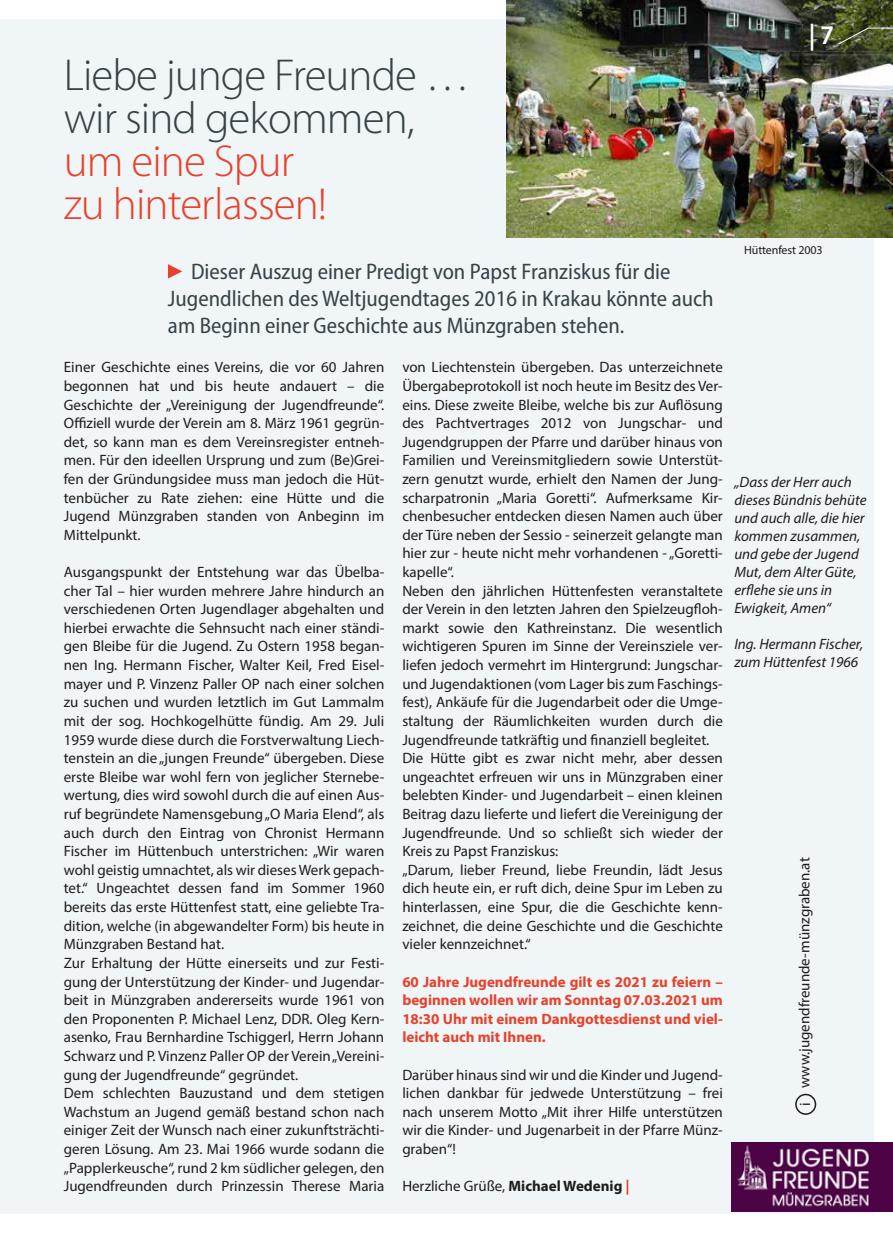
<style>
.page{position:relative;width:893px;height:1234px;background:#fff}
.page>*{position:absolute;margin:0;border:0;box-sizing:border-box;transform-origin:0 0}
.t1{font:300 44.85px/43px "Myriad Pro";letter-spacing:-.02em;color:#354248}
.t2{font:300 44.85px/43px "Myriad Pro";letter-spacing:-.02em;color:#e8412c}
.t3{font:600 semi-condensed 27px "Myriad Pro";color:#fff}
.t4{font:semi-condensed 22.5px/27px "Myriad Pro";color:#354248}
.t5{font:15px/18.6px "Myriad Pro";color:#1d1d1b;text-align:justify}
.t6{font:italic 15px/18px "Myriad Pro";color:#1d1d1b}
.t7{font:700 15px/18.6px "Myriad Pro";color:#e8412c;text-align:justify}
.t8{font:12px "Myriad Pro";letter-spacing:-.01em;color:#1d1d1b}
.s1{font-weight:700}
.s2{font-weight:700;color:#e8412c}
</style>
<div class="page">
<div style="left:0;top:20px;width:873px;height:1193px;background:#f0f5f7"></div>
<svg style="left:168px;top:264px;width:14px;height:14px"></svg>
<img style="left:506px;top:0;width:387px;height:238px">
<div style="left:795px;top:1093px;width:21px;height:21px;border:2px solid #1d1d1b;border-radius:50%"></div>
<img style="left:731px;top:1142px;width:162px;height:68px">
<svg style="left:838px;top:28px;width:55px;height:17px"></svg>
<h1 class="t1" style="left:64px;top:54px;width:408px">Liebe junge Freunde … wir sind gekommen,</h1>
<h1 class="t2" style="left:64px;top:140px;width:265px">um eine Spur zu hinterlassen!</h1>
<h3 class="t4" style="left:168px;top:258px;width:547px;text-indent:23px">Dieser Auszug einer Predigt von Papst Franziskus für die<br>Jugendlichen des Weltjugendtages 2016 in Krakau könnte auch am Beginn einer Geschichte aus Münzgraben stehen.</h3>
<p class="t5" style="left:64px;top:357px;width:322px">Einer Geschichte eines Vereins, die vor 60 Jahren begonnen hat und bis heute andauert – die Geschichte der „Vereinigung der Jugendfreunde“.<br>Offiziell wurde der Verein am 8. März 1961 gegrün&shy;det, so kann man es dem Vereinsregister entneh&shy;men. Für den ideellen Ursprung und zum (Be)Grei&shy;fen der Gründungsidee muss man jedoch die Hüt&shy;tenbücher zu Rate ziehen: eine Hütte und die Jugend Münzgraben standen von Anbeginn im Mittelpunkt.</p>
<p class="t5" style="left:64px;top:562px;width:322px;text-align:left">Ausgangspunkt der Entstehung war das Übelba&shy;cher Tal – hier wurden mehrere Jahre hindurch an verschiedenen Orten Jugendlager abgehalten und hierbei erwachte die Sehnsucht nach einer ständi&shy;gen Bleibe für die Jugend. Zu Ostern 1958 began&shy;nen Ing. Hermann Fischer, Walter Keil, Fred Eisel&shy;mayer und P. Vinzenz Paller OP nach einer solchen zu suchen und wurden letztlich im Gut Lammalm mit der sog. Hochkogelhütte fündig. Am 29. Juli 1959 wurde diese durch die Forstverwaltung Liech&shy;tenstein an die „jungen Freunde“ übergeben. Diese erste Bleibe war wohl fern von jeglicher Sternebe&shy;wertung, dies wird sowohl durch die auf einen Aus&shy;ruf begründete Namensgebung „O Maria Elend“, als auch durch den Eintrag von Chronist Hermann Fischer im Hüttenbuch unterstrichen: „Wir waren wohl geistig umnachtet, als wir dieses Werk gepach&shy;tet.“ Ungeachtet dessen fand im Sommer 1960 bereits das erste Hüttenfest statt, eine geliebte Tra&shy;dition, welche (in abgewandelter Form) bis heute in Münzgraben Bestand hat.<br>Zur Erhaltung der Hütte einerseits und zur Festi&shy;gung der Unterstützung der Kinder- und Jugendar&shy;beit in Münzgraben andererseits wurde 1961 von den Proponenten P. Michael Lenz, DDR. Oleg Kern&shy;asenko, Frau Bernhardine Tschiggerl, Herrn Johann Schwarz und P. Vinzenz Paller OP der Verein „Vereini&shy;gung der Jugendfreunde“ gegründet.<br>Dem schlechten Bauzustand und dem stetigen Wachstum an Jugend gemäß bestand schon nach einiger Zeit der Wunsch nach einer zukunftsträchti&shy;geren Lösung. Am 23. Mai 1966 wurde sodann die „Papplerkeusche“, rund 2 km südlicher gelegen, den Jugendfreunden durch Prinzessin Therese Maria</p>
<p class="t5" style="left:402px;top:357px;width:322px;text-align:left">von Liechtenstein übergeben. Das unterzeichnete Übergabeprotokoll ist noch heute im Besitz des Ver&shy;eins. Diese zweite Bleibe, welche bis zur Auflösung des Pachtvertrages 2012 von Jungschar- und Jugendgruppen der Pfarre und darüber hinaus von Familien und Vereinsmitgliedern sowie Unterstüt&shy;zern genutzt wurde, erhielt den Namen der Jung&shy;scharpatronin „Maria Goretti“. Aufmerksame Kir&shy;chenbesucher entdecken diesen Namen auch über der Türe neben der Sessio - seinerzeit gelangte man hier zur - heute nicht mehr vorhandenen - „Goretti&shy;kapelle“.<br>Neben den jährlichen Hüttenfesten veranstaltete der Verein in den letzten Jahren den Spielzeugfloh&shy;markt sowie den Kathreinstanz. Die wesentlich wichtigeren Spuren im Sinne der Vereinsziele ver&shy;liefen jedoch vermehrt im Hintergrund: Jungschar&shy;und Jugendaktionen (vom Lager bis zum Faschings&shy;fest), Ankäufe für die Jugendarbeit oder die Umge&shy;staltung der Räumlichkeiten wurden durch die Jugendfreunde tatkräftig und finanziell begleitet.<br>Die Hütte gibt es zwar nicht mehr, aber dessen ungeachtet erfreuen wir uns in Münzgraben einer belebten Kinder- und Jugendarbeit – einen kleinen Beitrag dazu lieferte und liefert die Vereinigung der Jugendfreunde. Und so schließt sich wieder der Kreis zu Papst Franziskus:<br>„Darum, lieber Freund, liebe Freundin, lädt Jesus dich heute ein, er ruft dich, deine Spur im Leben zu hinterlassen, eine Spur, die die Geschichte kenn&shy;zeichnet, die deine Geschichte und die Geschichte vieler kennzeichnet.“</p>
<p class="t7" style="left:402px;top:971px;width:322px">60 Jahre Jugendfreunde gilt es 2021 zu feiern – beginnen wollen wir am Sonntag 07.03.2021 um 18:30 Uhr mit einem Dankgottesdienst und viel&shy;leicht auch mit Ihnen.</p>
<p class="t5" style="left:402px;top:1064px;width:322px">Darüber hinaus sind wir und die Kinder und Jugend&shy;lichen dankbar für jedwede Unterstützung – frei nach unserem Motto „Mit ihrer Hilfe unterstützen wir die Kinder- und Jugenarbeit in der Pfarre Münz&shy;graben“!</p>
<p class="t5" style="left:402px;top:1176px;width:229px">Herzliche Grüße, <span class="s1">Michael Wedenig</span> <span class="s2">|</span></p>
<h2 class="t3" style="left:809px;top:20px;width:27px">| 7</h2>
<p class="t8" style="left:744px;top:242px;width:80px">Hüttenfest 2003</p>
<p class="t6" style="left:734px;top:472px;width:134px">„Dass der Herr auch dieses Bündnis behüte und auch alle, die hier kommen zusammen, und gebe der Jugend<br>Mut, dem Alter Güte, erflehe sie uns in<br>Ewigkeit, Amen“</p>
<p class="t6" style="left:734px;top:634px;width:130px">Ing. Hermann Fischer, zum Hüttenfest 1966</p>
<p class="t5" style="left:795px;top:1087px;width:232px;rotate:-90deg">www.jugendfreunde-münzgraben.at</p>
<p class="t5" style="left:796px;top:1105px;width:5px;rotate:-90deg">i</p>
</div>
